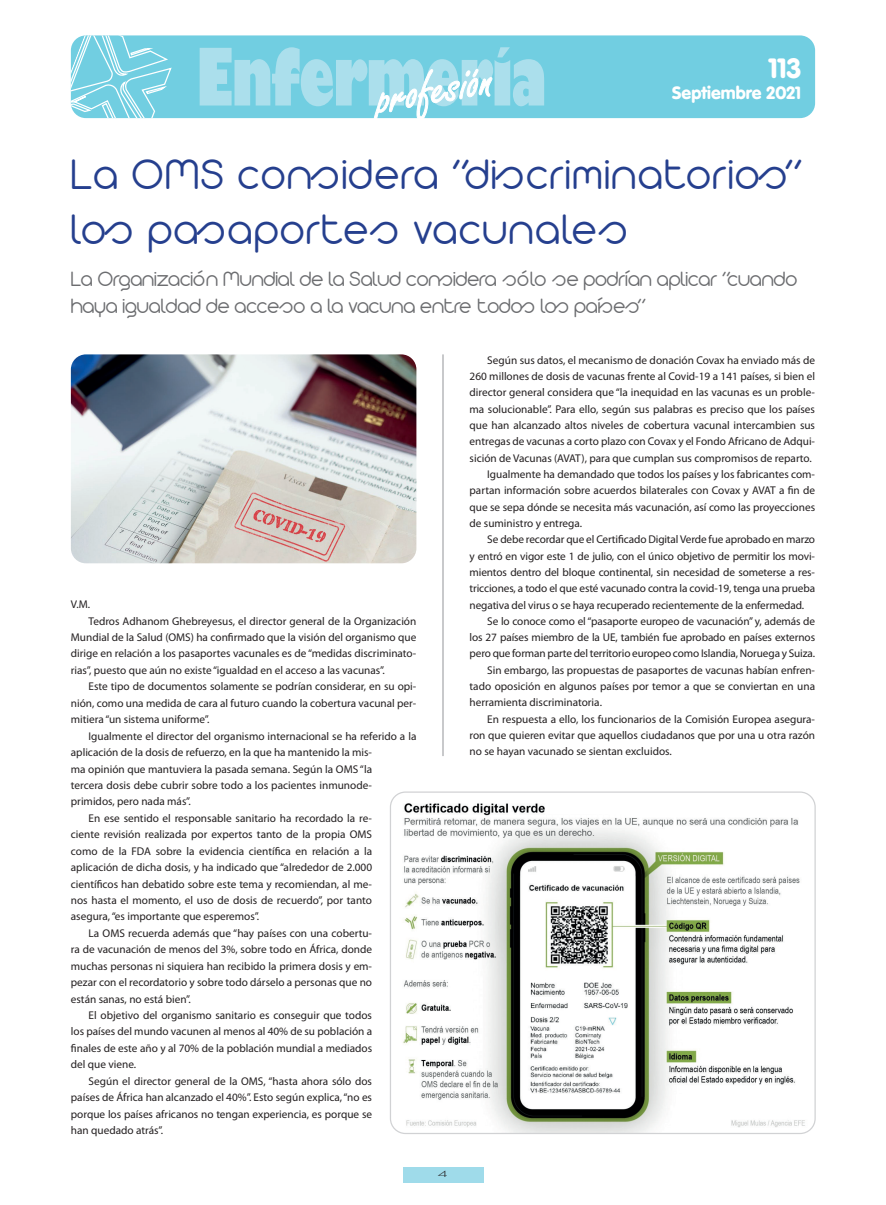
<style>
.page{position:relative;width:886px;height:1205px;background:#fff}
.page>*{position:absolute;margin:0;border:0;box-sizing:border-box;transform-origin:0 0}
.t1{font:300 46.25px/55px "Arista 2.0 Alternate";letter-spacing:.04em;color:#253f8e}
.t2{font:900 27.5px "VAG Rounded";color:#fff}
.t3{font:300 22.5px/27.5px "Arista 2.0 Alternate";color:#6c6d70}
.t4{font:900 17.5px "VAG Rounded";color:#fff}
.t5{font:11.25px/16.4px "Myriad Pro";color:#231f20;text-align:justify}
.t6{font:11.25px "Myriad Pro";color:#231f20}
.t7{font:300 8.12px "Futura";color:#231f20;scale:2 1}
.s1{font-style:inherit}
</style>
<div class="page">
<div style="left:71px;top:35px;width:744px;height:83px;background:#71cee1;border-radius:15px"></div>
<svg style="left:71px;top:35px;width:102px;height:83px"></svg>
<svg style="left:200px;top:47px;width:344px;height:72px"></svg>
<div style="left:403px;top:1167px;width:80px;height:15px;background:#9fdbea"></div>
<img style="left:71px;top:354px;width:345px;height:209px">
<hr style="left:442px;top:354px;width:2px;height:402px;background:#a8a9ad">
<img style="left:395px;top:793px;width:419px;height:339px">
<div style="left:390px;top:791px;width:426px;height:343px;border:1px solid #d1d2d4;border-radius:15px"></div>
<p class="t2" style="left:768px;top:52px;width:34px">113</p>
<p class="t4" style="left:672px;top:82px;width:130px">Septiembre 2021</p>
<p class="t1" style="left:71px;top:146px;width:733px">La OMS considera “discriminatorios” los pasaportes vacunales</p>
<p class="t3" style="left:71px;top:265px;width:728px">La Organización Mundial de la Salud considera sólo se podrían aplicar “cuando haya igualdad de acceso a la vacuna entre todos los países”</p>
<p class="t6" style="left:71px;top:598px;width:21px">V.M<span class="s1">.</span></p>
<p class="t5" style="left:71px;top:613px;width:347px;text-indent:18px">Tedros Adhanom Ghebreyesus, el director general de la Organización Mundial de la Salud (OMS) ha confirmado que la visión del organismo que dirige en relación a los pasaportes vacunales es de “medidas discriminato&shy;rias”, puesto que aún no existe “igualdad en el acceso a las vacunas”.</p>
<p class="t5" style="left:71px;top:678px;width:347px;text-indent:18px">Este tipo de documentos solamente se podrían considerar, en su opi&shy;nión, como una medida de cara al futuro cuando la cobertura vacunal per&shy;mitiera “un sistema uniforme”.</p>
<p class="t5" style="left:71px;top:728px;width:347px;text-align:left;text-indent:18px">Igualmente el director del organismo internacional se ha referido a la aplicación de la dosis de refuerzo, en la que ha mantenido la mis-<br>ma opinión que mantuviera la pasada semana. Según la OMS “la<br>tercera dosis debe cubrir sobre todo a los pacientes inmunode&shy;primidos, pero nada más”.</p>
<p class="t5" style="left:71px;top:810px;width:303px;text-indent:18px">En ese sentido el responsable sanitario ha recordado la re&shy;ciente revisión realizada por expertos tanto de la propia OMS como de la FDA sobre la evidencia científica en relación a la aplicación de dicha dosis, y ha indicado que “alrededor de 2.000 científicos han debatido sobre este tema y recomiendan, al me&shy;nos hasta el momento, el uso de dosis de recuerdo”, por tanto asegura, “es importante que esperemos”.</p>
<p class="t5" style="left:71px;top:925px;width:303px;text-indent:18px">La OMS recuerda además que “hay países con una cobertu&shy;ra de vacunación de menos del 3%, sobre todo en África, donde muchas personas ni siquiera han recibido la primera dosis y em&shy;pezar con el recordatorio y sobre todo dárselo a personas que no están sanas, no está bien”.</p>
<p class="t5" style="left:71px;top:1007px;width:303px;text-indent:18px">El objetivo del organismo sanitario es conseguir que todos los países del mundo vacunen al menos al 40% de su población a finales de este año y al 70% de la población mundial a mediados del que viene.</p>
<p class="t5" style="left:71px;top:1073px;width:303px;text-indent:18px">Según el director general de la OMS, “hasta ahora sólo dos países de África han alcanzado el 40%”. Esto según explica, “no es porque los países africanos no tengan experiencia, es porque se han quedado atrás”.</p>
<p class="t7" style="left:438px;top:1169px;width:7px">4</p>
<p class="t5" style="left:469px;top:352px;width:347px;text-indent:18px">Según sus datos, el mecanismo de donación Covax ha enviado más de 260 millones de dosis de vacunas frente al Covid-19 a 141 países, si bien el director general considera que “la inequidad en las vacunas es un proble&shy;ma solucionable”. Para ello, según sus palabras es preciso que los países que han alcanzado altos niveles de cobertura vacunal intercambien sus entregas de vacunas a corto plazo con Covax y el Fondo Africano de Adqui&shy;sición de Vacunas (AVAT), para que cumplan sus compromisos de reparto.</p>
<p class="t5" style="left:469px;top:466px;width:347px;text-indent:18px">Igualmente ha demandado que todos los países y los fabricantes com&shy;partan información sobre acuerdos bilaterales con Covax y AVAT a fin de que se sepa dónde se necesita más vacunación, así como las proyecciones de suministro y entrega.</p>
<p class="t5" style="left:469px;top:531px;width:347px;text-indent:18px">Se debe recordar que el Certificado Digital Verde fue aprobado en marzo y entró en vigor este 1 de julio, con el único objetivo de permitir los movi&shy;mientos dentro del bloque continental, sin necesidad de someterse a res&shy;tricciones, a todo el que esté vacunado contra la covid-19, tenga una prueba negativa del virus o se haya recuperado recientemente de la enfermedad.</p>
<p class="t5" style="left:469px;top:613px;width:347px;text-indent:18px">Se lo conoce como el “pasaporte europeo de vacunación” y, además de los 27 países miembro de la UE, también fue aprobado en países externos pero que forman parte del territorio europeo como Islandia, Noruega y Suiza.</p>
<p class="t5" style="left:469px;top:662px;width:347px;text-indent:18px">Sin embargo, las propuestas de pasaportes de vacunas habían enfren&shy;tado oposición en algunos países por temor a que se conviertan en una herramienta discriminatoria.</p>
<p class="t5" style="left:469px;top:711px;width:347px;text-indent:18px">En respuesta a ello, los funcionarios de la Comisión Europea asegura&shy;ron que quieren evitar que aquellos ciudadanos que por una u otra razón no se hayan vacunado se sientan excluidos.</p>
</div>
